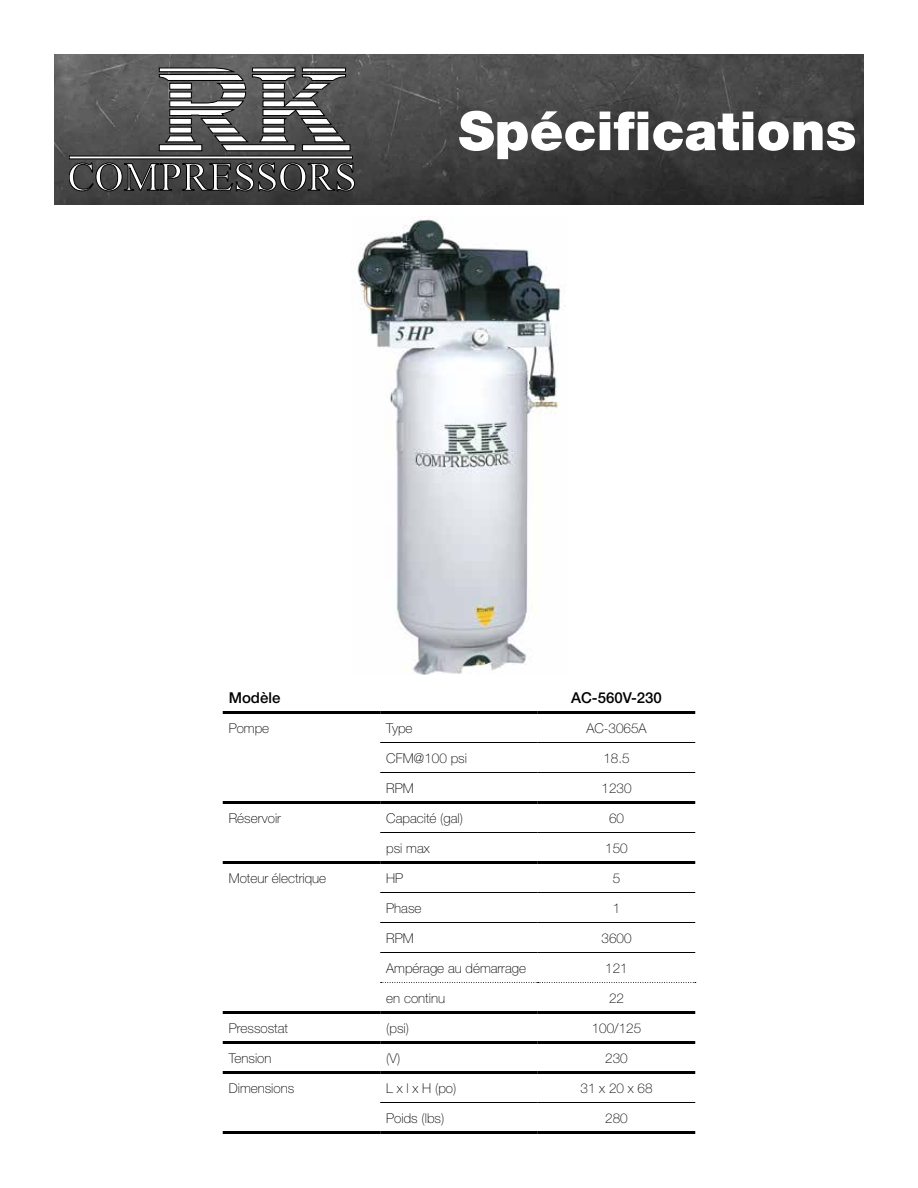
<style>
.page{position:relative;width:918px;height:1188px;background:#fff}
.page>*{position:absolute;margin:0;border:0;box-sizing:border-box;transform-origin:0 0}
.t1{font:900 54px "Helvetica Neue";color:#fff}
.t2{font:500 15px "Helvetica Neue";color:#000}
.t3{font:100 13.5px "Helvetica Neue";color:#000}
</style>
<div class="page">
<img style="left:54px;top:54px;width:810px;height:151px">
<svg style="left:69px;top:163px;width:286px;height:28px;background:#565656"></svg>
<svg style="left:346px;top:145px;width:4px;height:6px"></svg>
<svg style="left:159px;top:68px;width:187px;height:83px"></svg>
<img style="left:357px;top:216px;width:204px;height:459px">
<hr style="left:223px;top:711px;width:157px;height:3px;background:#000">
<hr style="left:380px;top:711px;width:158px;height:3px;background:#000">
<hr style="left:538px;top:711px;width:157px;height:3px;background:#000">
<hr style="left:223px;top:801px;width:157px;height:3px;background:#000">
<hr style="left:380px;top:801px;width:158px;height:3px;background:#000">
<hr style="left:538px;top:801px;width:157px;height:3px;background:#000">
<hr style="left:380px;top:742px;width:158px;height:1px;background:#000">
<hr style="left:538px;top:742px;width:157px;height:1px;background:#000">
<hr style="left:380px;top:772px;width:158px;height:1px;background:#000">
<hr style="left:538px;top:772px;width:157px;height:1px;background:#000">
<hr style="left:380px;top:892px;width:158px;height:1px;background:#000">
<hr style="left:538px;top:892px;width:157px;height:1px;background:#000">
<hr style="left:380px;top:922px;width:158px;height:1px;background:#000">
<hr style="left:538px;top:922px;width:157px;height:1px;background:#000">
<hr style="left:380px;top:952px;width:158px;height:1px;background:#000">
<hr style="left:538px;top:952px;width:157px;height:1px;background:#000">
<hr style="left:223px;top:861px;width:157px;height:3px;background:#000">
<hr style="left:380px;top:861px;width:158px;height:3px;background:#000">
<hr style="left:538px;top:861px;width:157px;height:3px;background:#000">
<hr style="left:223px;top:1011px;width:157px;height:3px;background:#000">
<hr style="left:380px;top:1011px;width:158px;height:3px;background:#000">
<hr style="left:538px;top:1011px;width:157px;height:3px;background:#000">
<hr style="left:380px;top:832px;width:158px;height:1px;background:#000">
<hr style="left:538px;top:832px;width:157px;height:1px;background:#000">
<hr style="left:223px;top:1041px;width:157px;height:3px;background:#000">
<hr style="left:380px;top:1041px;width:158px;height:3px;background:#000">
<hr style="left:538px;top:1041px;width:157px;height:3px;background:#000">
<hr style="left:223px;top:1131px;width:157px;height:3px;background:#000">
<hr style="left:380px;top:1131px;width:158px;height:3px;background:#000">
<hr style="left:538px;top:1131px;width:157px;height:3px;background:#000">
<hr style="left:223px;top:1071px;width:157px;height:3px;background:#000">
<hr style="left:380px;top:1071px;width:158px;height:3px;background:#000">
<hr style="left:538px;top:1071px;width:157px;height:3px;background:#000">
<hr style="left:380px;top:1102px;width:158px;height:1px;background:#000">
<hr style="left:538px;top:1102px;width:157px;height:1px;background:#000">
<svg style="left:381px;top:982px;width:315px;height:1px"></svg>
<h1 class="t1" style="left:458px;top:99px;width:400px">Spécifications</h1>
<p class="t2" style="left:229px;top:689px;width:53px">Modèle</p>
<p class="t2" style="left:571px;top:689px;width:92px">AC-560V-230</p>
<p class="t3" style="left:229px;top:720px;width:42px">Pompe</p>
<p class="t3" style="left:386px;top:720px;width:28px">Type</p>
<p class="t3" style="left:586px;top:720px;width:62px">AC-3065A</p>
<p class="t3" style="left:386px;top:750px;width:82px">CFM@100 psi</p>
<p class="t3" style="left:603px;top:750px;width:28px">18.5</p>
<p class="t3" style="left:386px;top:780px;width:29px">RPM</p>
<p class="t3" style="left:601px;top:780px;width:32px">1230</p>
<p class="t3" style="left:229px;top:810px;width:54px">Réservoir</p>
<p class="t3" style="left:386px;top:810px;width:78px">Capacité (gal)</p>
<p class="t3" style="left:609px;top:810px;width:17px">60</p>
<p class="t3" style="left:386px;top:840px;width:45px">psi max</p>
<p class="t3" style="left:605px;top:840px;width:24px">150</p>
<p class="t3" style="left:229px;top:870px;width:99px">Moteur électrique</p>
<p class="t3" style="left:386px;top:870px;width:19px">HP</p>
<p class="t3" style="left:613px;top:870px;width:9px">5</p>
<p class="t3" style="left:386px;top:900px;width:37px">Phase</p>
<p class="t3" style="left:613px;top:900px;width:9px">1</p>
<p class="t3" style="left:386px;top:930px;width:29px">RPM</p>
<p class="t3" style="left:602px;top:930px;width:32px">3600</p>
<p class="t3" style="left:386px;top:960px;width:141px">Ampérage au démarrage</p>
<p class="t3" style="left:605px;top:960px;width:24px">121</p>
<p class="t3" style="left:386px;top:990px;width:60px">en continu</p>
<p class="t3" style="left:609px;top:990px;width:17px">22</p>
<p class="t3" style="left:229px;top:1020px;width:61px">Pressostat</p>
<p class="t3" style="left:386px;top:1020px;width:24px">(psi)</p>
<p class="t3" style="left:592px;top:1020px;width:51px">100/125</p>
<p class="t3" style="left:229px;top:1050px;width:44px">Tension</p>
<p class="t3" style="left:386px;top:1050px;width:16px">(V)</p>
<p class="t3" style="left:605px;top:1050px;width:24px">230</p>
<p class="t3" style="left:229px;top:1080px;width:67px">Dimensions</p>
<p class="t3" style="left:386px;top:1080px;width:72px">L x l x H (po)</p>
<p class="t3" style="left:581px;top:1080px;width:74px">31 x 20 x 68</p>
<p class="t3" style="left:386px;top:1110px;width:60px">Poids (lbs)</p>
<p class="t3" style="left:605px;top:1110px;width:24px">280</p>
</div>
